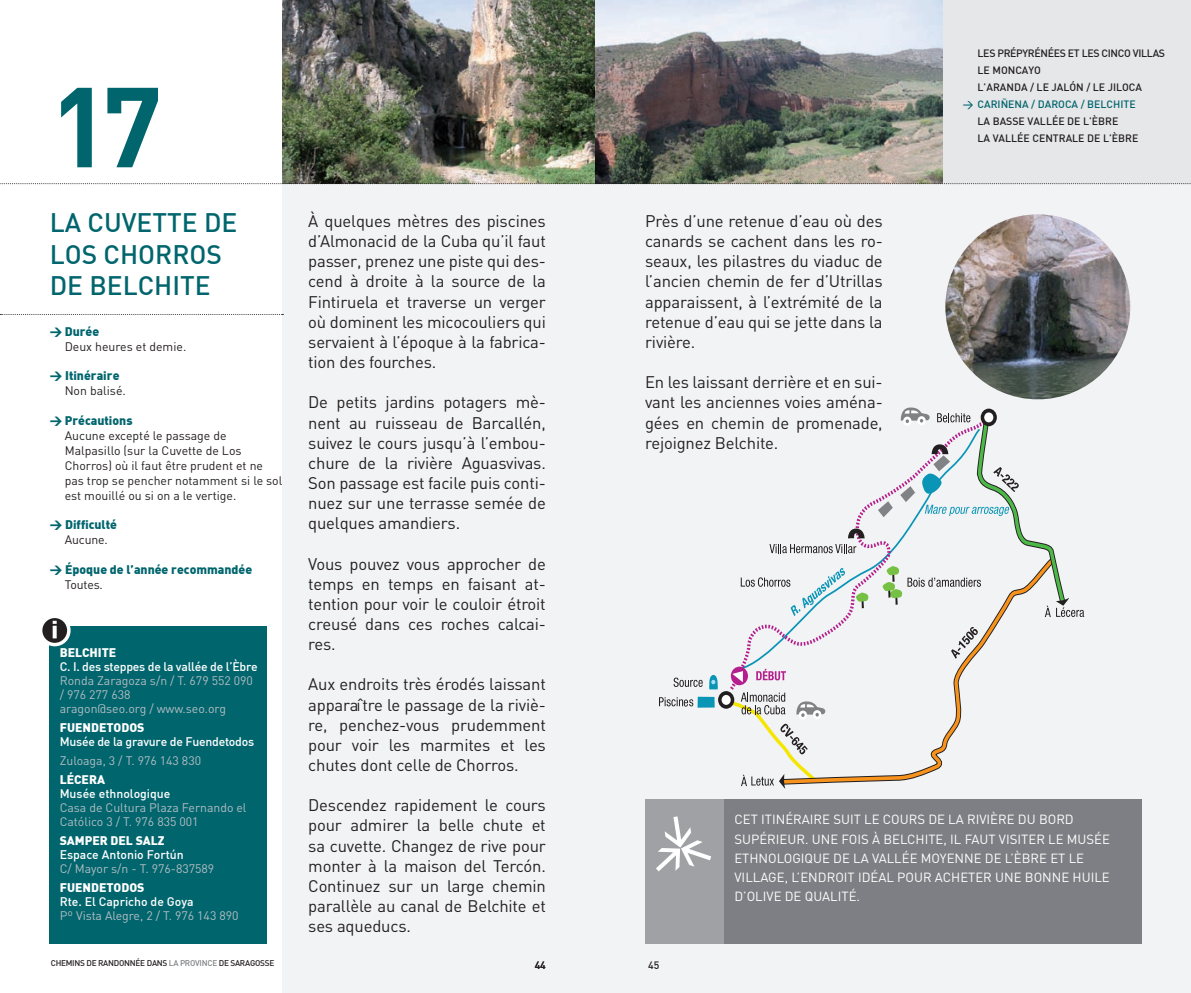
<style>
.page{position:relative;width:1191px;height:993px;background:#fff}
.page>*{position:absolute;margin:0;border:0;box-sizing:border-box;transform-origin:0 0}
.t1{font:700 111.65px "DIN";color:#01656d}
.t2{font:500 26.25px/31.5px "DIN";color:#01656d}
.t3{font:16.62px/20.1px "DIN";letter-spacing:-.01em;color:#231f20;text-align:justify}
.t4{font:13.12px "DIN";color:#fff}
.t5{font:12.25px/14.9px "DIN";color:#231f20}
.t6{font:12.25px/14px "DIN";color:#b2bdc2}
.t7{font:500 12.25px "DIN";letter-spacing:-.01em;color:#fff}
.t8{font:900 12.25px "DIN";color:#01656d}
.t9{font:900 12.25px "DIN";color:#fff}
.t10{font:500 10.5px "DIN";color:#231f20}
.t11{font:500 10.5px "DIN";color:#01656d}
.t12{font:500 8.22px "DIN";letter-spacing:-.03em;color:#231f20}
.s1{color:#808285}
</style>
<div class="page">
<div style="left:283px;top:184px;width:908px;height:808px;background:#f2f3f4"></div>
<img style="left:945px;top:214px;width:185px;height:185px;border-radius:92px">
<div style="left:941px;top:0;width:250px;height:184px;background:#e6e7e9"></div>
<svg style="left:0;top:314px;width:283px;height:1px"></svg>
<svg style="left:741px;top:499px;width:137px;height:166px"></svg>
<svg style="left:780px;top:554px;width:278px;height:229px"></svg>
<svg style="left:769px;top:544px;width:87px;height:9px"></svg>
<svg style="left:854px;top:592px;width:16px;height:16px"></svg>
<svg style="left:951px;top:626px;width:27px;height:32px"></svg>
<svg style="left:848px;top:528px;width:16px;height:10px"></svg>
<svg style="left:740px;top:567px;width:105px;height:49px"></svg>
<svg style="left:659px;top:665px;width:166px;height:124px"></svg>
<svg style="left:878px;top:407px;width:206px;height:209px"></svg>
<svg style="left:645px;top:799px;width:496px;height:144px;background:#828388"></svg>
<svg style="left:656px;top:816px;width:55px;height:55px"></svg>
<img style="left:283px;top:0;width:660px;height:183px">
<div style="left:50px;top:626px;width:217px;height:317px;background:#01656d"></div>
<svg style="left:41px;top:616px;width:28px;height:28px"></svg>
<div style="left:39px;top:614px;width:32px;height:32px;border:4px solid #fff;border-radius:50%"></div>
<svg style="left:53px;top:620px;width:4px;height:3px"></svg>
<svg style="left:53px;top:625px;width:4px;height:13px"></svg>
<svg style="left:0;top:183px;width:1191px;height:1px"></svg>
<h1 class="t1" style="left:50px;top:54px;width:114px">17</h1>
<h2 class="t2" style="left:50px;top:206px;width:55px">LA CUVETTE</h2>
<h2 class="t2" style="left:50px;top:206px;width:189px;text-indent:154px">de los chorros de Belchite</h2>
<p class="t8" style="left:50px;top:323px;width:51px">&gt; Durée</p>
<p class="t5" style="left:65px;top:338px;width:123px">Deux heures et demie.</p>
<p class="t8" style="left:50px;top:367px;width:71px">&gt; Itinéraire</p>
<p class="t5" style="left:65px;top:383px;width:63px">Non balisé.</p>
<p class="t8" style="left:50px;top:412px;width:84px">&gt; Précautions</p>
<p class="t5" style="left:65px;top:427px;width:219px">Aucune excepté le passage de Malpasillo (sur la Cuvette de Los Chorros) où il faut être prudent et ne pas trop se pencher notamment si le sol est mouillé ou si on a le vertige.</p>
<p class="t8" style="left:50px;top:516px;width:69px">&gt; Difficulté</p>
<p class="t5" style="left:65px;top:532px;width:45px">Aucune.</p>
<p class="t8" style="left:50px;top:561px;width:204px">&gt; Époque de l’année recommandée</p>
<p class="t5" style="left:65px;top:576px;width:40px">Toutes.</p>
<p class="t9" style="left:60px;top:644px;width:16px">Belchite</p>
<p class="t7" style="left:60px;top:658px;width:200px">C. I . des steppes de la vallée de l’Èbre</p>
<p class="t6" style="left:60px;top:673px;width:195px">Ronda Zaragoza s/n / T. 679 552 090 / 976 277 638<br>aragon@seo.org / www.seo.org</p>
<p class="t9" style="left:60px;top:719px;width:16px">Fuendetodos</p>
<p class="t7" style="left:60px;top:733px;width:196px">M usée de la gravure de Fuendetodos</p>
<p class="t6" style="left:60px;top:753px;width:143px">Zuloaga, 3 / T. 976 143 830</p>
<p class="t9" style="left:60px;top:771px;width:16px">Lécera</p>
<p class="t7" style="left:60px;top:785px;width:112px">M usée ethnologique</p>
<p class="t6" style="left:60px;top:800px;width:188px">Casa de Cultura Plaza Fernando el<br>Católico 3 / T. 976 835 001</p>
<p class="t9" style="left:60px;top:832px;width:17px">Samper</p>
<p class="t9" style="left:111px;top:832px;width:9px">del</p>
<p class="t9" style="left:136px;top:832px;width:30px">Salz</p>
<p class="t7" style="left:60px;top:846px;width:126px">Espace Antonio Fortún</p>
<p class="t6" style="left:60px;top:861px;width:156px">C/ Mayor s/n - T. 976-837589</p>
<p class="t9" style="left:60px;top:879px;width:16px">Fuendetodos</p>
<p class="t7" style="left:60px;top:893px;width:135px">Rte. El Capricho de Goya</p>
<p class="t6" style="left:60px;top:908px;width:180px">Pº Vista Alegre, 2 / T. 976 143 890</p>
<p class="t12" style="left:51px;top:957px;width:225px">chemins de randonnée dans <span class="s1">la province</span> de Saragosse</p>
<p class="t3" style="left:308px;top:210px;width:239px">À quelques mètres des piscines d’Almonacid de la Cuba qu’il faut passer, prenez une piste qui des&shy;cend à droite à la source de la Fintiruela et traverse un verger où dominent les micocouliers qui servaient à l’époque à la fabrica&shy;tion des fourches.</p>
<p class="t3" style="left:308px;top:392px;width:239px">De petits jardins potagers mè&shy;nent au ruisseau de Barcallén, suivez le cours jusqu’à l’embou&shy;chure de la rivière Aguasvivas.<br>Son passage est facile puis conti&shy;nuez sur une terrasse semée de quelques amandiers.</p>
<p class="t3" style="left:308px;top:553px;width:239px">Vous pouvez vous approcher de temps en temps en faisant at&shy;tention pour voir le couloir étroit creusé dans ces roches calcai&shy;res.</p>
<p class="t3" style="left:308px;top:673px;width:239px">Aux endroits très érodés laissant apparaître le passage de la riviè&shy;re, penchez-vous prudemment pour voir les marmites et les chutes dont celle de Chorros.</p>
<p class="t3" style="left:308px;top:794px;width:239px">Descendez rapidement le cours pour admirer la belle chute et sa cuvette. Changez de rive pour monter à la maison del Tercón.<br>Continuez sur un large chemin parallèle au canal de Belchite et ses aqueducs.</p>
<p class="t10" style="left:534px;top:957px;width:13px">44</p>
<p class="t3" style="left:645px;top:210px;width:239px">Près d’une retenue d’eau où des canards se cachent dans les ro&shy;seaux, les pilastres du viaduc de l’ancien chemin de fer d’Utrillas apparaissent, à l’extrémité de la retenue d’eau qui se jette dans la rivière.</p>
<p class="t3" style="left:645px;top:372px;width:239px">En les laissant derrière et en sui&shy;vant les anciennes voies aména&shy;gées en chemin de promenade, rejoignez Belchite.</p>
<p class="t10" style="left:962px;top:47px;width:10px">LES</p>
<p class="t10" style="left:997px;top:47px;width:8px">PRÉP</p>
<p class="t10" style="left:1022px;top:47px;width:13px">YRÉNÉES</p>
<p class="t10" style="left:1068px;top:47px;width:21px">ET LES</p>
<p class="t10" style="left:1101px;top:47px;width:7px">CINCO</p>
<p class="t10" style="left:1132px;top:47px;width:7px">VILLAS</p>
<p class="t10" style="left:962px;top:64px;width:10px">LE</p>
<p class="t10" style="left:992px;top:64px;width:8px">MONCA</p>
<p class="t10" style="left:1028px;top:64px;width:13px">YO</p>
<p class="t10" style="left:977px;top:80px;width:17px">L’ARANDA</p>
<p class="t10" style="left:1030px;top:80px;width:90px">/ LE JALÓN / LE JILOCA</p>
<p class="t11" style="left:962px;top:97px;width:17px">&gt; CARI</p>
<p class="t11" style="left:1000px;top:97px;width:16px">ÑENA</p>
<p class="t11" style="left:1031px;top:97px;width:15px">/ DAROCA</p>
<p class="t11" style="left:1080px;top:97px;width:21px">/ BELCHITE</p>
<p class="t10" style="left:962px;top:114px;width:11px">LA</p>
<p class="t10" style="left:992px;top:114px;width:15px">BASSE</p>
<p class="t10" style="left:1027px;top:114px;width:8px">VALLÉE</p>
<p class="t10" style="left:1067px;top:114px;width:45px">DE L’ÈBRE</p>
<p class="t10" style="left:962px;top:131px;width:11px">LA</p>
<p class="t10" style="left:992px;top:131px;width:8px">VALLÉE</p>
<p class="t10" style="left:1032px;top:131px;width:8px">CENTRALE</p>
<p class="t10" style="left:1087px;top:131px;width:45px">DE L’ÈBRE</p>
<p class="t10" style="left:648px;top:958px;width:13px">45</p>
<p class="t4" style="left:734px;top:811px;width:35px">Cet itinéraire</p>
<p class="t4" style="left:833px;top:811px;width:8px">suit</p>
<p class="t4" style="left:864px;top:811px;width:28px">le cours</p>
<p class="t4" style="left:928px;top:811px;width:45px">delarivi</p>
<p class="t4" style="left:990px;top:811px;width:58px">èredubord</p>
<p class="t4" style="left:734px;top:830px;width:9px">supérieur</p>
<p class="t4" style="left:805px;top:830px;width:44px">. Une fois</p>
<p class="t4" style="left:872px;top:830px;width:29px">à Belchite</p>
<p class="t4" style="left:943px;top:830px;width:30px">, il faut</p>
<p class="t4" style="left:999px;top:830px;width:8px">visiter</p>
<p class="t4" style="left:1048px;top:830px;width:28px">le musée</p>
<p class="t4" style="left:734px;top:849px;width:9px">ethnologique</p>
<p class="t4" style="left:833px;top:849px;width:48px">delavallée</p>
<p class="t4" style="left:921px;top:849px;width:36px">moyenne</p>
<p class="t4" style="left:985px;top:849px;width:38px">de l’Èbre</p>
<p class="t4" style="left:1050px;top:849px;width:26px">et le</p>
<p class="t4" style="left:734px;top:868px;width:9px">village</p>
<p class="t4" style="left:784px;top:868px;width:25px">, l’endroit</p>
<p class="t4" style="left:858px;top:868px;width:8px">idéal</p>
<p class="t4" style="left:897px;top:868px;width:10px">pour</p>
<p class="t4" style="left:935px;top:868px;width:10px">acheter</p>
<p class="t4" style="left:995px;top:868px;width:10px">une</p>
<p class="t4" style="left:1025px;top:868px;width:10px">bonne</p>
<p class="t4" style="left:1072px;top:868px;width:9px">huile</p>
<p class="t4" style="left:734px;top:888px;width:20px">d’olive</p>
<p class="t4" style="left:785px;top:888px;width:29px">de qualité</p>
<p class="t4" style="left:856px;top:888px;width:5px">.</p>
</div>
